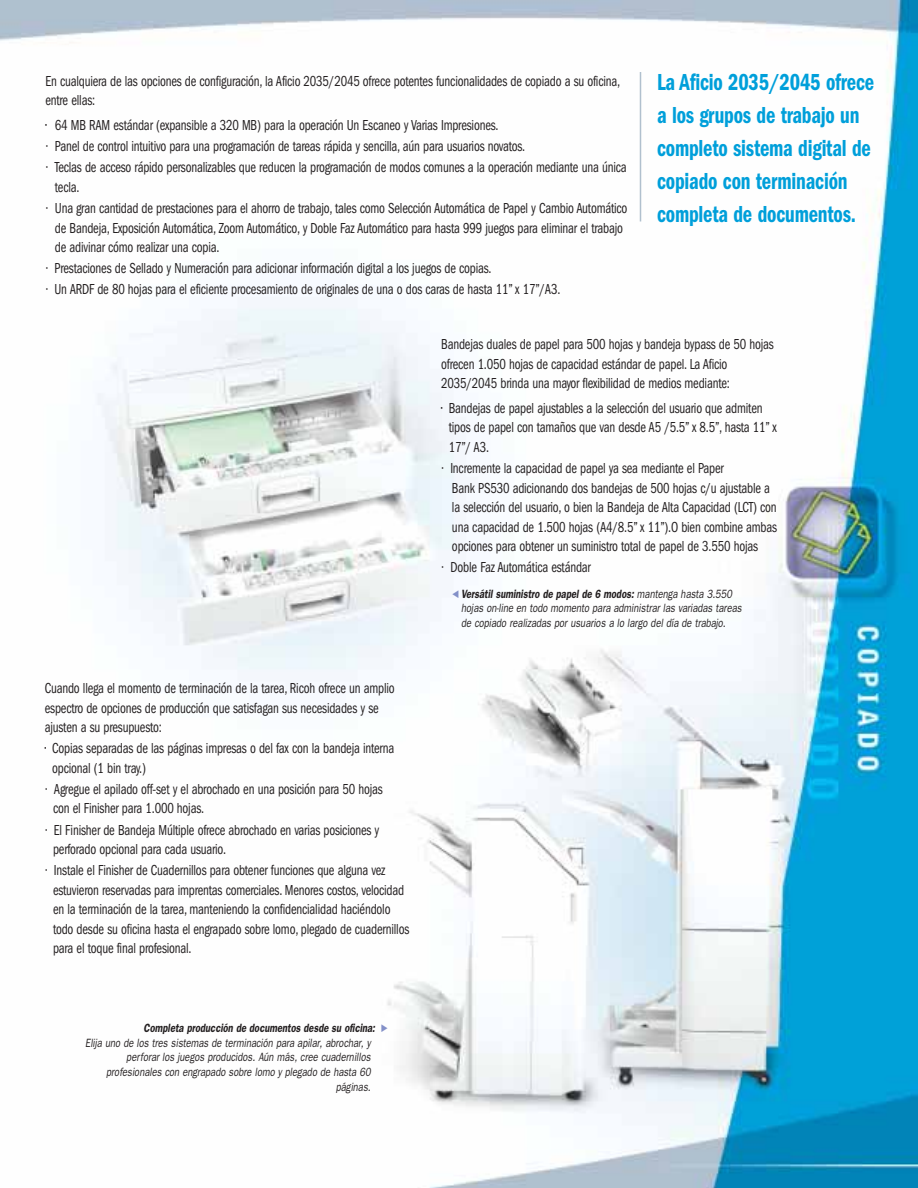
<style>
.page{position:relative;width:918px;height:1188px;background:#fff}
.page>*{position:absolute;margin:0;border:0;box-sizing:border-box;transform-origin:0 0}
.t1{font:600 condensed 24px/33px "Franklin Gothic";letter-spacing:-.01em;color:#009fda;scale:.85 1}
.t2{font:condensed 15px/19.5px "Franklin Gothic";letter-spacing:-.015em;color:#231f20;scale:.85 1}
.t3{font:italic 12px/14.7px "Franklin Gothic";color:#231f20;text-align:right;scale:.78 1}
.t4{font:italic 600 12px "Franklin Gothic";color:#231f20;scale:.78 1}
.s1{font-family:"Mathematical Pi Six";font-style:normal;font-size:10.5px;color:#8390c8}
.s2{font-weight:600}
</style>
<div class="page">
<img style="left:0;top:0;width:918px;height:1188px">
<hr style="left:640px;top:72px;width:1px;height:149px;background:#b0c0ce">
<svg style="left:382px;top:1025px;width:6px;height:7px"></svg>
<p class="t2" style="left:45px;top:72px;width:678px">En cualquiera de las opciones de configuración, la Aficio 2035/2045 ofrece potentes funcionalidades de copiado a su oficina, entre ellas:</p>
<p class="t2" style="left:45px;top:116px;width:685px;line-height:21.1px">• 64 MB RAM estándar (expansible a 320 MB) para la operación Un Escaneo y Varias Impresiones.<br>· Panel de control intuitivo para una programación de tareas rápida y sencilla, aún para usuarios novatos.<br>· Teclas de acceso rápido personalizables que reducen la programación de modos comunes a la operación mediante una única</p>
<p class="t2" style="left:45px;top:178px;width:686px;line-height:21.1px;text-indent:10px">tecla.<br>· Una gran cantidad de prestaciones para el ahorro de trabajo, tales como Selección Automática de Papel y Cambio Automático</p>
<p class="t2" style="left:55px;top:219px;width:670px">de Bandeja, Exposición Automática, Zoom Automático, y Doble Faz Automático para hasta 999 juegos para eliminar el trabajo de adivinar cómo realizar una copia.</p>
<p class="t2" style="left:45px;top:259px;width:607px;line-height:21.1px">· Prestaciones de Sellado y Numeración para adicionar información digital a los juegos de copias.<br>· Un ARDF de 80 hojas para el eficiente procesamiento de originales de una o dos caras de hasta 11” x 17”/A3.</p>
<h1 class="t1" style="left:657px;top:67px;width:257px">La Aficio 2035/2045 ofrece a los grupos de trabajo un completo sistema digital de copiado con terminación completa de documentos.</h1>
<p class="t2" style="left:45px;top:680px;width:413px">Cuando llega el momento de terminación de la tarea, Ricoh ofrece un amplio espectro de opciones de producción que satisfagan sus necesidades y se ajusten a su presupuesto:</p>
<p class="t2" style="left:52px;top:740px;width:404px;text-indent:-7px">• Copias separadas de las páginas impresas o del fax con la bandeja interna opcional (1 bin tray.)</p>
<p class="t2" style="left:53px;top:780px;width:389px;text-indent:-8px">· Agregue el apilado off-set y el abrochado en una posición para 50 hojas con el Finisher para 1.000 hojas.</p>
<p class="t2" style="left:53px;top:821px;width:386px;text-indent:-8px">· El Finisher de Bandeja Múltiple ofrece abrochado en varias posiciones y perforado opcional para cada usuario.</p>
<p class="t2" style="left:53px;top:862px;width:421px;text-indent:-8px">· Instale el Finisher de Cuadernillos para obtener funciones que alguna vez estuvieron reservadas para imprentas comerciales. Menores costos, velocidad en la terminación de la tarea, manteniendo la confidencialidad haciéndolo todo desde su oficina hasta el engrapado sobre lomo, plegado de cuadernillos para el toque final profesional.</p>
<p class="t4" style="left:144px;top:1024px;width:298px">Completa producción de documentos desde su oficina:</p>
<p class="t3" style="left:85px;top:1036px;width:368px">Elija uno de los tres sistemas de terminación para apilar, abrochar, y perforar los juegos producidos. Aún más, cree cuadernillos profesionales con engrapado sobre lomo y plegado de hasta 60 páginas.</p>
<p class="t2" style="left:441px;top:336px;width:393px">Bandejas duales de papel para 500 hojas y bandeja bypass de 50 hojas ofrecen 1.050 hojas de capacidad estándar de papel. La Aficio<br>2035/2045 brinda una mayor flexibilidad de medios mediante:</p>
<p class="t2" style="left:449px;top:399px;width:387px;text-indent:-7px">• Bandejas de papel ajustables a la selección del usuario que admiten tipos de papel con tamaños que van desde A5 /5.5” x 8.5”, hasta 11” x<br>17”/ A3.</p>
<p class="t2" style="left:452px;top:460px;width:384px;text-indent:-11px">· Incremente la capacidad de papel ya sea mediante el Paper<br>Bank PS530 adicionando dos bandejas de 500 hojas c/u ajustable a la selección del usuario, o bien la Bandeja de Alta Capacidad (LCT) con una capacidad de 1.500 hojas (A4/8.5” x 11”).O bien combine ambas opciones para obtener un suministro total de papel de 3.550 hojas</p>
<p class="t2" style="left:441px;top:559px;width:178px">· Doble Faz Automática estándar</p>
<p class="t3" style="left:461px;top:587px;width:361px;text-align:left;text-indent:-9px"><span class="s1">-</span> <span class="s2">Versátil suministro de papel de 6 modos:</span> mantenga hasta 3.550 hojas on-line en todo momento para administrar las variadas tareas de copiado realizadas por usuarios a lo largo del día de trabajo.</p>
</div>
